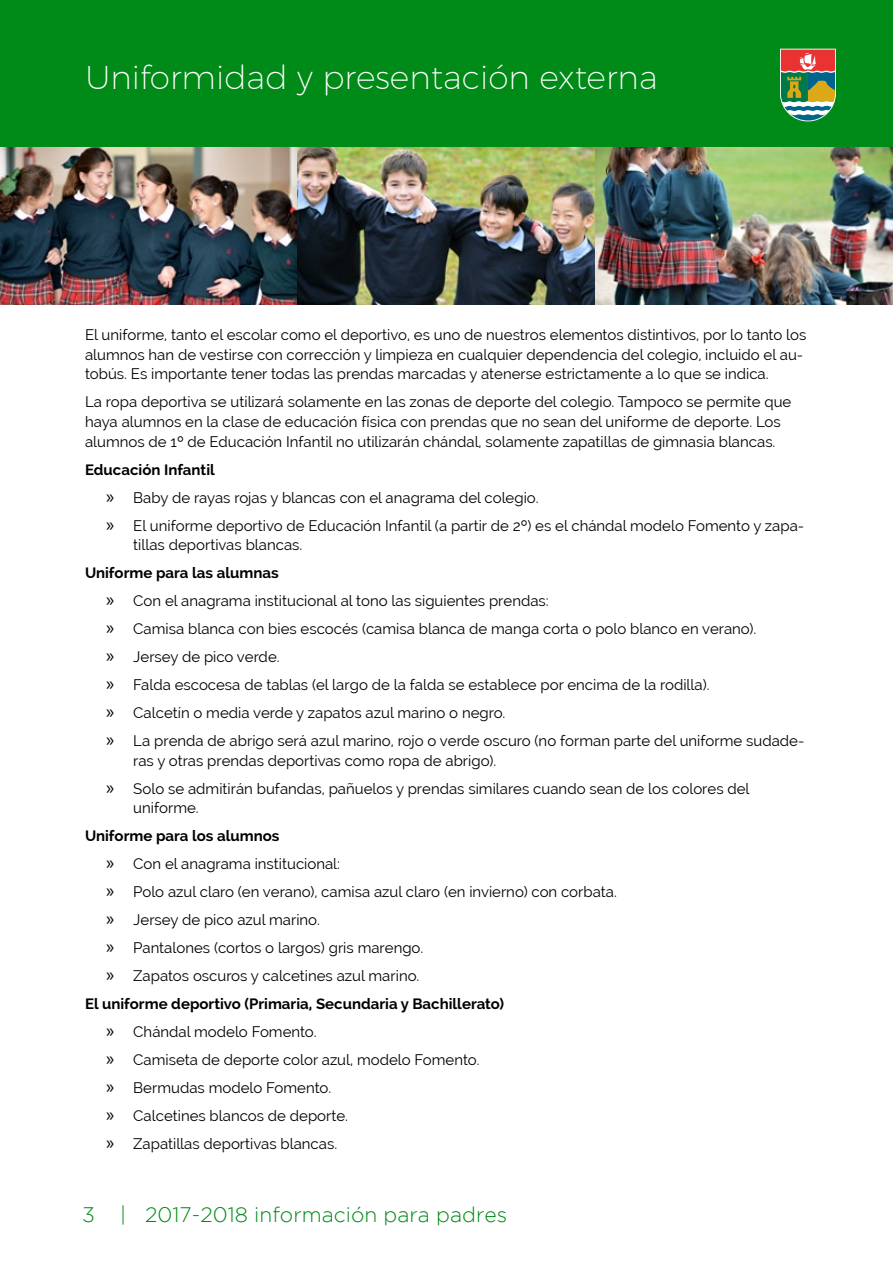
<style>
.page{position:relative;width:893px;height:1263px;background:#fff}
.page>*{position:absolute;margin:0;border:0;box-sizing:border-box;transform-origin:0 0}
.t1{font:200 33px "Montserrat";color:#fff}
.t2{font:300 21px "Gotham";color:#008a17}
.t3{font:15px/28px "Raleway";color:#000}
.t4{font:700 15px "Raleway";color:#000}
.s1{font-weight:700}
.s2{font-family:"Myriad Pro";font-size:19.5px}
</style>
<div class="page">
<img style="left:0;top:147px;width:893px;height:157px">
<div style="left:0;top:0;width:893px;height:147px;background:#008a17"></div>
<svg style="left:780px;top:49px;width:56px;height:72px;background:#908765"></svg>
<h1 class="t1" style="left:85px;top:58px;width:574px">Uniformidad y presentación externa</h1>
<p class="t3" style="left:85px;top:325px;width:723px;line-height:19.5px">El uniforme, tanto el escolar como el deportivo, es uno de nuestros elementos distintivos, por lo tanto los alumnos han de vestirse con corrección y limpieza en cualquier dependencia del colegio, incluido el au&shy;tobús. Es importante tener todas las prendas marcadas y atenerse estrictamente a lo que se indica.</p>
<p class="t3" style="left:85px;top:392px;width:708px;line-height:19.5px">La ropa deportiva se utilizará solamente en las zonas de deporte del colegio. Tampoco se permite que haya alumnos en la clase de educación física con prendas que no sean del uniforme de deporte. Los alumnos de 1º de Educación Infantil no utilizarán chándal, solamente zapatillas de gimnasia blancas.</p>
<p class="t3" style="left:106px;top:455px;width:699px;text-indent:-21px"><span class="s1">Educación Infantil<br></span><span class="s2">»</span> Baby de rayas rojas y blancas con el anagrama del colegio.<br><span class="s2">»</span> El uniforme deportivo de Educación Infantil (a partir de 2º) es el chándal modelo Fomento y zapa-</p>
<p class="t3" style="left:133px;top:531px;width:171px">tillas deportivas blancas.</p>
<p class="t3" style="left:106px;top:559px;width:700px;text-indent:-21px"><span class="s1">Uniforme para las alumnas<br></span><span class="s2">»</span> Con el anagrama institucional al tono las siguientes prendas:<br><span class="s2">»</span> Camisa blanca con bies escocés (camisa blanca de manga corta o polo blanco en verano).<br><span class="s2">»</span> Jersey de pico verde.<br><span class="s2">»</span> Falda escocesa de tablas (el largo de la falda se establece por encima de la rodilla).<br><span class="s2">»</span> Calcetín o media verde y zapatos azul marino o negro.<br><span class="s2">»</span> La prenda de abrigo será azul marino, rojo o verde oscuro (no forman parte del uniforme sudade-</p>
<p class="t3" style="left:106px;top:746px;width:645px;text-indent:27px">ras y otras prendas deportivas como ropa de abrigo).<br><span class="s2">»</span> Solo se admitirán bufandas, pañuelos y prendas similares cuando sean de los colores del</p>
<p class="t3" style="left:133px;top:794px;width:67px">uniforme.</p>
<p class="t4" style="left:85px;top:827px;width:196px">Uniforme para los alumnos</p>
<p class="t3" style="left:106px;top:850px;width:235px"><span class="s2">»</span> Con el anagrama institucional:</p>
<p class="t3" style="left:106px;top:878px;width:512px"><span class="s2">»</span> Polo azul claro (en verano), camisa azul claro (en invierno) con corbata.</p>
<p class="t3" style="left:106px;top:906px;width:215px"><span class="s2">»</span> Jersey de pico azul marino.</p>
<p class="t3" style="left:106px;top:934px;width:319px"><span class="s2">»</span> Pantalones (cortos o largos) gris marengo.</p>
<p class="t3" style="left:106px;top:962px;width:315px"><span class="s2">»</span> Zapatos oscuros y calcetines azul marino.</p>
<p class="t4" style="left:85px;top:995px;width:421px">El uniforme deportivo (Primaria, Secundaria y Bachillerato)</p>
<p class="t3" style="left:106px;top:1018px;width:212px"><span class="s2">»</span> Chándal modelo Fomento.</p>
<p class="t3" style="left:106px;top:1046px;width:375px"><span class="s2">»</span> Camiseta de deporte color azul, modelo Fomento.</p>
<p class="t3" style="left:106px;top:1074px;width:226px"><span class="s2">»</span> Bermudas modelo Fomento.</p>
<p class="t3" style="left:106px;top:1102px;width:243px"><span class="s2">»</span> Calcetines blancos de deporte.</p>
<p class="t3" style="left:106px;top:1130px;width:232px"><span class="s2">»</span> Zapatillas deportivas blancas.</p>
<h2 class="t2" style="left:82px;top:1203px;width:426px">3 | 2017-2018 información para padres</h2>
</div>
